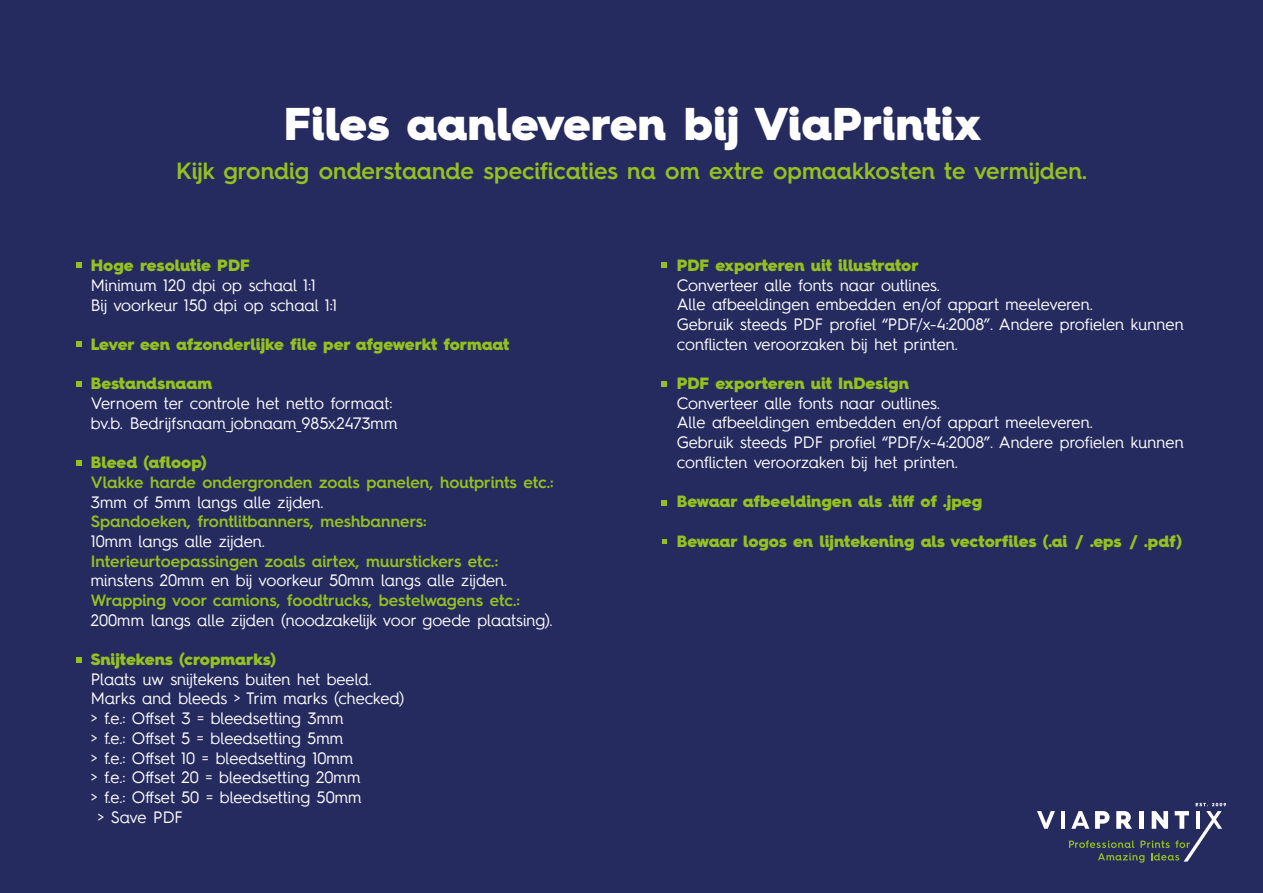
<style>
.page{position:relative;width:1263px;height:893px;background:#252b5f}
.page>*{position:absolute;margin:0;border:0;box-sizing:border-box;transform-origin:0 0}
.t1{font:900 46.05px "Hurme Geometric Sans 4";color:#fff}
.t2{font:600 23.55px "Hurme Geometric Sans 4";letter-spacing:-.005em;color:#95c11f}
.t3{font:16.35px/19.6px "Hurme Geometric Sans 4";color:#fff}
.t4{font:900 16.35px "Hurme Geometric Sans 4";color:#95c11f}
.t5{font:600 16.35px "Hurme Geometric Sans 4";color:#95c11f}
</style>
<div class="page">
<svg style="left:1037px;top:811px;width:18px;height:18px"></svg>
<hr style="left:1061px;top:811px;width:4px;height:18px;background:#fff">
<svg style="left:1069px;top:803px;width:157px;height:60px"></svg>
<svg style="left:662px;top:539px;width:5px;height:5px"></svg>
<svg style="left:662px;top:263px;width:5px;height:5px"></svg>
<svg style="left:662px;top:381px;width:5px;height:5px"></svg>
<svg style="left:662px;top:500px;width:5px;height:6px"></svg>
<svg style="left:76px;top:262px;width:5px;height:6px"></svg>
<svg style="left:76px;top:342px;width:5px;height:5px"></svg>
<svg style="left:76px;top:381px;width:5px;height:6px"></svg>
<svg style="left:76px;top:460px;width:5px;height:6px"></svg>
<svg style="left:76px;top:657px;width:5px;height:5px"></svg>
<h1 class="t1" style="left:284px;top:91px;width:699px">Files aanleveren bij ViaPrintix</h1>
<h2 class="t2" style="left:176px;top:154px;width:912px">Kijk grondig onderstaande specificaties na om extre opmaakkosten te vermijden.</h2>
<p class="t4" style="left:91px;top:254px;width:161px">Hoge resolutie PDF</p>
<p class="t3" style="left:91px;top:275px;width:248px">Minimum 120 dpi op schaal 1:1<br>Bij voorkeur 150 dpi op schaal 1:1</p>
<p class="t4" style="left:91px;top:333px;width:420px">Lever een afzonderlijke file per afgewerkt formaat</p>
<p class="t4" style="left:91px;top:372px;width:123px">Bestandsnaam</p>
<p class="t3" style="left:91px;top:393px;width:308px">Vernoem ter controle het netto formaat: bv.b. Bedrijfsnaam_jobnaam_985x2473mm</p>
<p class="t4" style="left:91px;top:451px;width:118px">Bleed (afloop)</p>
<p class="t5" style="left:91px;top:471px;width:464px">Vlakke harde ondergronden zoals panelen, houtprints etc.:</p>
<p class="t3" style="left:91px;top:491px;width:234px">3mm of 5mm langs alle zijden.</p>
<p class="t5" style="left:91px;top:510px;width:337px">Spandoeken, frontlitbanners, meshbanners:</p>
<p class="t3" style="left:91px;top:531px;width:176px">10mm langs alle zijden.</p>
<p class="t5" style="left:91px;top:549px;width:409px">Interieurtoepassingen zoals airtex, muurstickers etc.:</p>
<p class="t3" style="left:91px;top:570px;width:418px">minstens 20mm en bij voorkeur 50mm langs alle zijden.</p>
<p class="t5" style="left:91px;top:589px;width:431px">Wrapping voor camions, foodtrucks, bestelwagens etc.:</p>
<p class="t3" style="left:91px;top:610px;width:463px">200mm langs alle zijden (noodzakelijk voor goede plaatsing).</p>
<p class="t4" style="left:91px;top:648px;width:187px">Snijtekens (cropmarks)</p>
<p class="t3" style="left:91px;top:669px;width:283px">Plaats uw snijtekens buiten het beeld.</p>
<p class="t3" style="left:91px;top:688px;width:315px">Marks and bleeds &gt; Trim marks (checked)</p>
<p class="t3" style="left:91px;top:708px;width:254px">&gt; f.e.: Offset 3 = bleedsetting 3mm</p>
<p class="t3" style="left:91px;top:728px;width:254px">&gt; f.e.: Offset 5 = bleedsetting 5mm</p>
<p class="t3" style="left:91px;top:747px;width:264px">&gt; f.e.: Offset 10 = bleedsetting 10mm</p>
<p class="t3" style="left:91px;top:767px;width:271px">&gt; f.e.: Offset 20 = bleedsetting 20mm</p>
<p class="t3" style="left:91px;top:787px;width:272px">&gt; f.e.: Offset 50 = bleedsetting 50mm</p>
<p class="t3" style="left:98px;top:807px;width:87px">&gt; Save PDF</p>
<p class="t4" style="left:677px;top:254px;width:243px">PDF exporteren uit illustrator</p>
<p class="t3" style="left:677px;top:275px;width:508px">Converteer alle fonts naar outlines.<br>Alle afbeeldingen embedden en/of appart meeleveren.<br>Gebruik steeds PDF profiel “PDF/x-4:2008”. Andere profielen kunnen conflicten veroorzaken bij het printen.</p>
<p class="t4" style="left:677px;top:372px;width:234px">PDF exporteren uit InDesign</p>
<p class="t3" style="left:677px;top:393px;width:508px">Converteer alle fonts naar outlines.<br>Alle afbeeldingen embedden en/of appart meeleveren.<br>Gebruik steeds PDF profiel “PDF/x-4:2008”. Andere profielen kunnen conflicten veroorzaken bij het printen.</p>
<p class="t4" style="left:677px;top:490px;width:307px">Bewaar afbeeldingen als .tiff of .jpeg</p>
<p class="t4" style="left:677px;top:529px;width:507px">Bewaar logos en lijntekening als vectorfiles (.ai / .eps / .pdf)</p>
</div>
